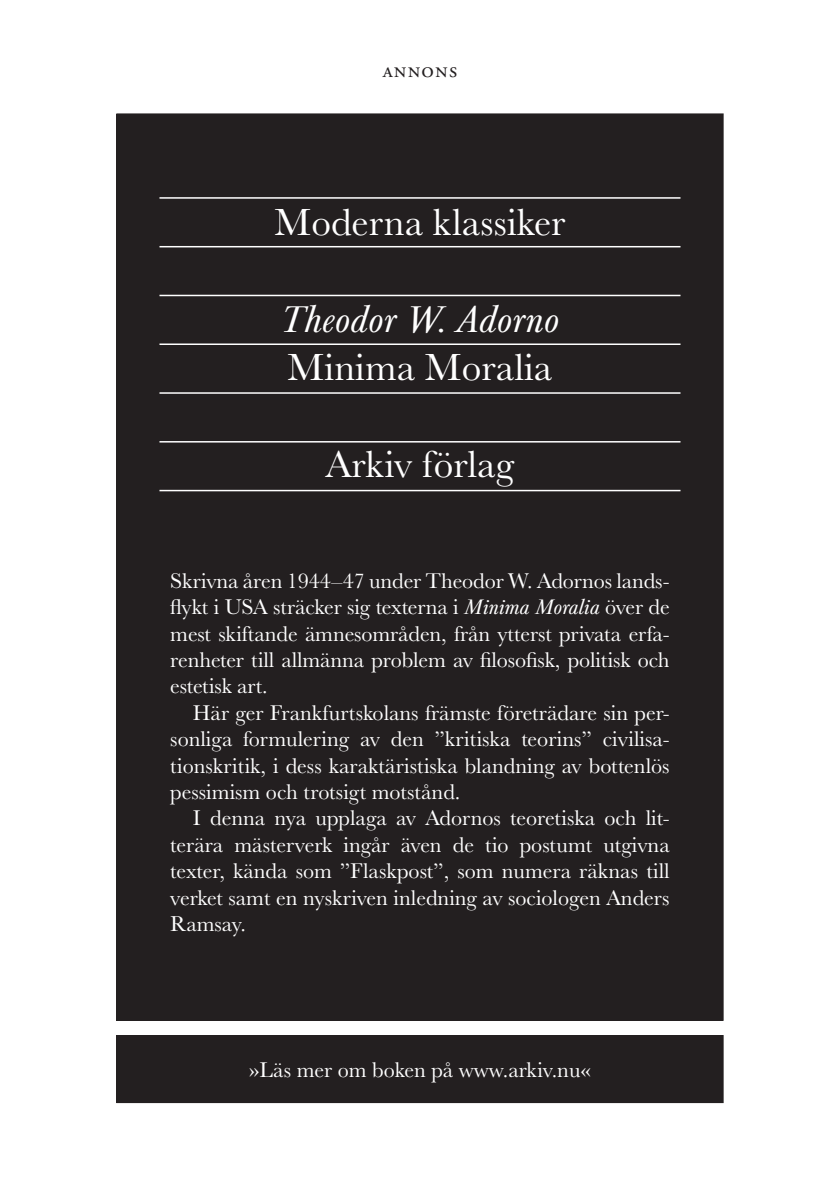
<style>
.page{position:relative;width:840px;height:1191px;background:#fff}
.page>*{position:absolute;margin:0;border:0;box-sizing:border-box;transform-origin:0 0}
.t1{font:39px "Baskerville URW";color:#fff}
.t2{font:italic 39px "Baskerville URW";color:#fff}
.t3{font:22px/26.4px "Baskerville URW";color:#fff;text-align:justify}
.t4{font:22px "Adobe Garamond Pro";letter-spacing:.05em;color:#231f20}
.s1{font-style:italic}
</style>
<div class="page">
<div style="left:117px;top:114px;width:605px;height:906px;background:#231f20"></div>
<div style="left:117px;top:1035px;width:605px;height:67px;background:#231f20"></div>
<div style="left:116px;top:1035px;width:607px;height:68px;border:1px solid #231f20"></div>
<hr style="left:159px;top:197px;width:521px;height:2px;background:#fff">
<hr style="left:159px;top:246px;width:521px;height:1px;background:#fff">
<hr style="left:159px;top:295px;width:521px;height:1px;background:#fff">
<hr style="left:159px;top:343px;width:521px;height:2px;background:#fff">
<hr style="left:159px;top:392px;width:521px;height:2px;background:#fff">
<hr style="left:159px;top:441px;width:521px;height:1px;background:#fff">
<hr style="left:159px;top:490px;width:521px;height:1px;background:#fff">
<p class="t4" style="left:382px;top:56px;width:76px">annons</p>
<h1 class="t1" style="left:274px;top:196px;width:292px">Moderna klassiker</h1>
<h1 class="t2" style="left:281px;top:297px;width:279px">Theodor W. Adorno</h1>
<h1 class="t1" style="left:287px;top:341px;width:266px">Minima Moralia</h1>
<h1 class="t1" style="left:325px;top:437px;width:190px">Arkiv förlag</h1>
<p class="t3" style="left:170px;top:566px;width:500px">Skrivna åren 1944–47 under Theodor W. Adornos lands&shy;flykt i USA sträcker sig texterna i <span class="s1">Minima Moralia</span> över de mest skiftande ämnesområden, från ytterst privata erfa&shy;renheter till allmänna problem av filosofisk, politisk och estetisk art.</p>
<p class="t3" style="left:170px;top:698px;width:500px;text-indent:23px">Här ger Frankfurtskolans främste företrädare sin per&shy;sonliga formulering av den ”kritiska teorins” civilisa&shy;tionskritik, i dess karaktäristiska blandning av bottenlös pessimism och trotsigt motstånd.</p>
<p class="t3" style="left:170px;top:804px;width:500px;text-indent:23px">I denna nya upplaga av Adornos teoretiska och lit&shy;terära mästerverk ingår även de tio postumt utgivna texter, kända som ”Flaskpost”, som numera räknas till verket samt en nyskriven inledning av sociologen Anders Ramsay.</p>
<p class="t3" style="left:249px;top:1055px;width:343px">»Läs mer om boken på www.arkiv.nu«</p>
</div>
